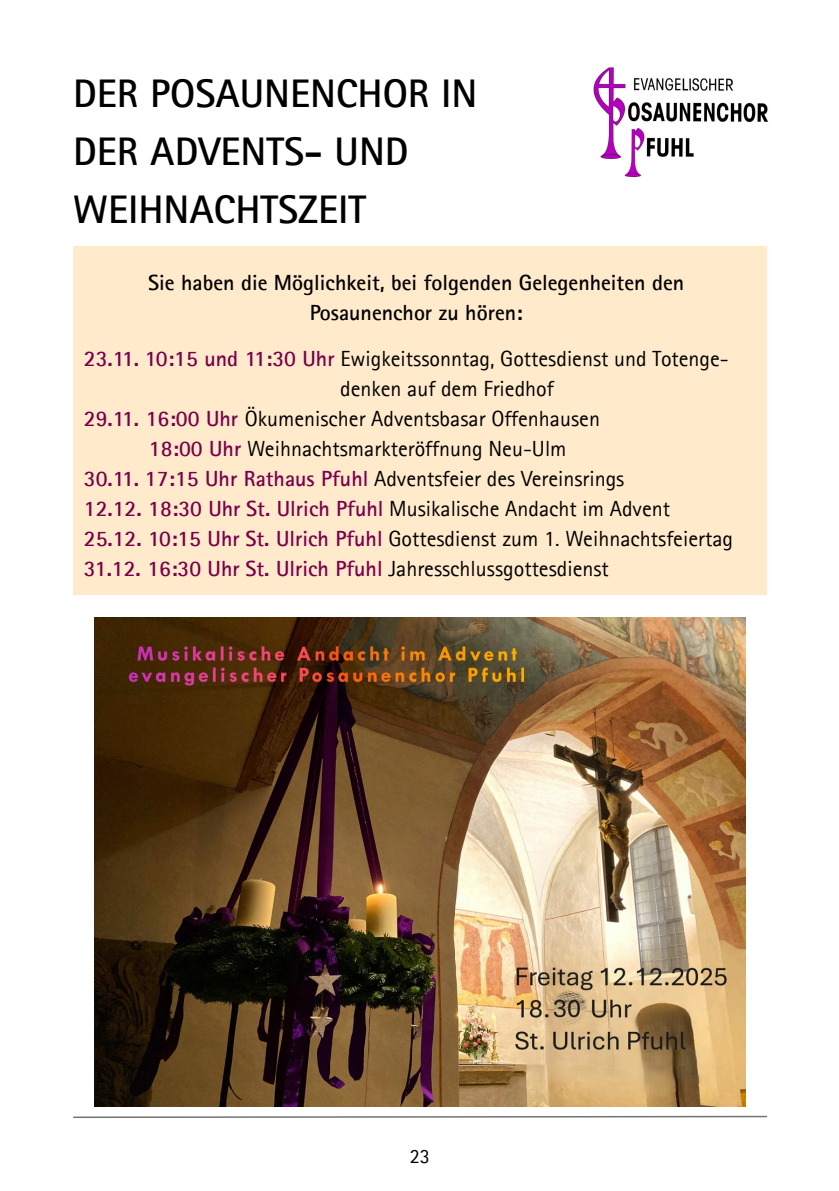
<style>
.page{position:relative;width:839px;height:1191px;background:#fff}
.page>*{position:absolute;margin:0;border:0;box-sizing:border-box;transform-origin:0 0}
.t1{font:700 40px/58.4px "Rotis Sans Serif Pro";color:#000}
.t2{font:22px "Rotis Sans Serif Pro";color:#000}
.t3{font:700 22px "Rotis Sans Serif Pro";color:#7a004b}
.t4{font:700 22px/30px "Rotis Sans Serif Pro";color:#000;text-align:center}
.t5{font:20px "Rotis Sans Serif Pro";color:#000}
.s1{font-weight:700;color:#7a004b}
.s2{font-weight:400;color:#000}
</style>
<div class="page">
<svg style="left:73px;top:1115px;width:695px;height:3px"></svg>
<img style="left:593px;top:67px;width:175px;height:111px">
<div style="left:73px;top:246px;width:693px;height:349px;background:#ffeacc"></div>
<img style="left:94px;top:618px;width:651px;height:489px">
<h1 class="t1" style="left:73px;top:69px;width:406px">DER POSAUNENCHOR IN<br>DER ADVENTS- UND<br>WEIHNACHTSZEIT</h1>
<p class="t4" style="left:148px;top:271px;width:537px">Sie haben die Möglichkeit, bei folgenden Gelegenheiten den<br>Posaunenchor zu hören:</p>
<p class="t2" style="left:84px;top:351px;width:646px"><span class="s1">23.11. 10:15 und 11:30 Uhr</span> Ewigkeitssonntag, Gottesdienst und Totenge-</p>
<p class="t2" style="left:340px;top:381px;width:215px">denken auf dem Friedhof</p>
<p class="t2" style="left:84px;top:411px;width:517px"><span class="s1">29.11. 16:00 Uhr</span> Ökumenischer Adventsbasar Offenhausen</p>
<p class="t2" style="left:149px;top:441px;width:419px"><span class="s1">18:00 Uhr</span> Weihnachtsmarkteröffnung Neu-Ulm</p>
<p class="t2" style="left:84px;top:471px;width:542px"><span class="s1">30.11. 17:15 Uhr Rathaus Pfuhl</span> Adventsfeier des Vereinsrings</p>
<p class="t3" style="left:84px;top:501px;width:587px">12.12. 18:30 Uhr St. Ulrich Pfuhl <span class="s2">Musikalische Andacht im Advent</span></p>
<p class="t2" style="left:84px;top:531px;width:650px"><span class="s1">25.12. 10:15 Uhr St. Ulrich Pfuhl</span> Gottesdienst zum 1. Weihnachtsfeiertag</p>
<p class="t3" style="left:84px;top:561px;width:526px">31.12. 16:30 Uhr St. Ulrich Pfuhl <span class="s2">Jahresschlussgottesdienst</span></p>
<p class="t5" style="left:410px;top:1149px;width:21px">23</p>
</div>
